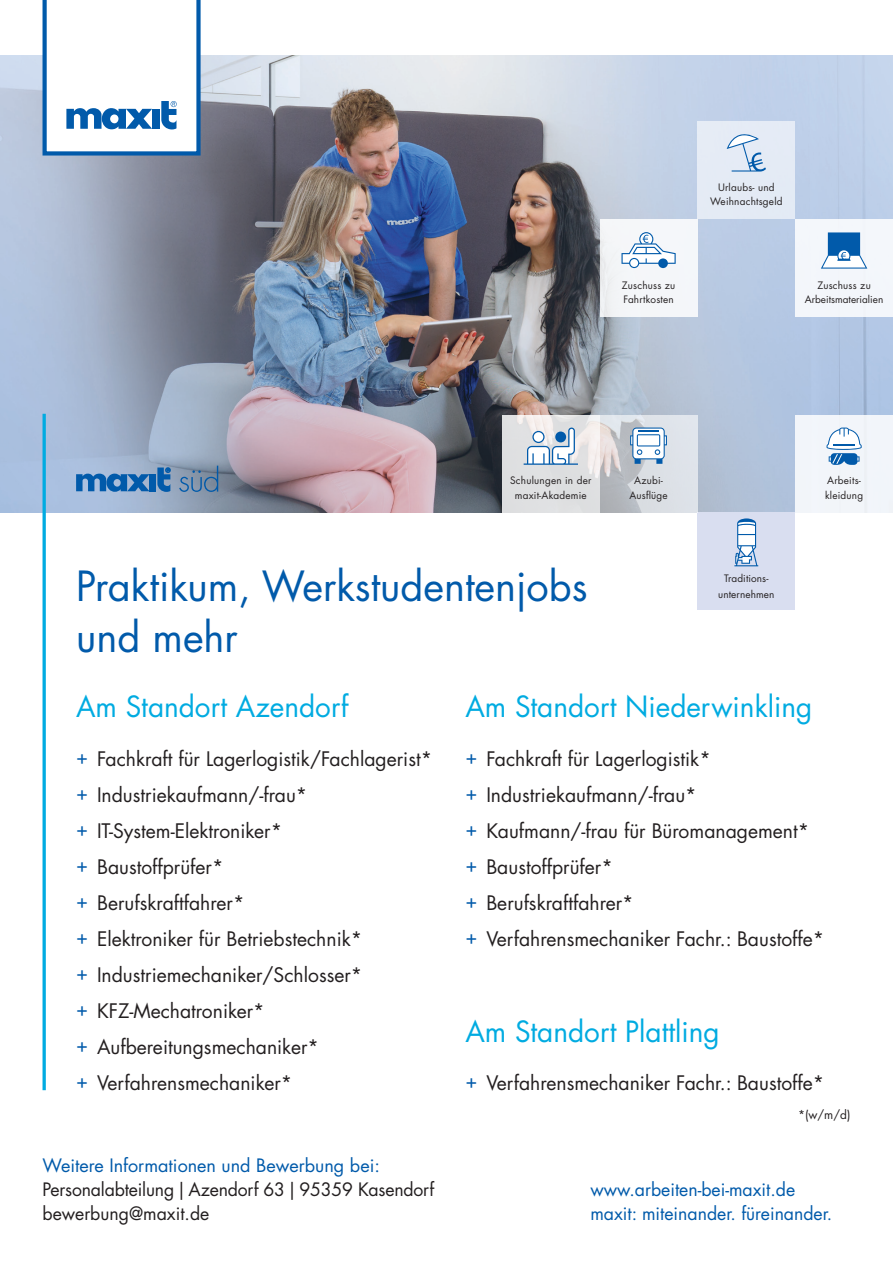
<style>
.page{position:relative;width:893px;height:1263px;background:#fff}
.page>*{position:absolute;margin:0;border:0;box-sizing:border-box;transform-origin:0 0}
.t1{font:40.5px/51px "Futura LT Pro";color:#015aaa}
.t2{font:28.5px "Futura LT Pro";color:#00abe1}
.t3{font:19.5px/36px "Futura LT Pro";color:#231f20}
.t4{font:18px/24px "Futura LT Pro";color:#015aaa}
.t5{font:18px/24px "Futura LT Pro";letter-spacing:-.01em;color:#231f20}
.t6{font:12px "Futura LT Pro";color:#231f20}
.t7{font:10.05px/14.5px "Futura LT Pro";letter-spacing:.02em;color:#231f20;text-align:center}
.t8{font:10.05px/14.5px "Futura LT Pro";color:#231f20;text-align:center}
.s1{color:#015aaa}
</style>
<div class="page">
<img style="left:0;top:56px;width:893px;height:456px">
<svg style="left:43px;top:0;width:158px;height:156px"></svg>
<hr style="left:43px;top:414px;width:3px;height:676px;background:#00abe1">
<svg style="left:179px;top:466px;width:39px;height:26px"></svg>
<svg style="left:157px;top:467px;width:14px;height:25px"></svg>
<div style="left:150px;top:474px;width:6px;height:17px;background:#015aaa"></div>
<svg style="left:76px;top:473px;width:74px;height:19px"></svg>
<div style="left:697px;top:512px;width:98px;height:98px;background:#d9def0"></div>
<svg style="left:734px;top:518px;width:24px;height:48px"></svg>
<div style="left:697px;top:121px;width:98px;height:98px;background:#e4ebf5"></div>
<svg style="left:727px;top:134px;width:39px;height:38px"></svg>
<div style="left:600px;top:219px;width:97px;height:98px;background:#f4f6f9"></div>
<svg style="left:621px;top:232px;width:55px;height:36px"></svg>
<div style="left:795px;top:219px;width:98px;height:98px;background:#f3f6fb"></div>
<svg style="left:821px;top:232px;width:46px;height:37px"></svg>
<div style="left:795px;top:415px;width:98px;height:97px;background:#f2f5fa"></div>
<svg style="left:826px;top:428px;width:36px;height:37px"></svg>
<svg style="left:502px;top:415px;width:98px;height:97px;background:#e2e2e2"></svg>
<svg style="left:524px;top:428px;width:54px;height:37px"></svg>
<svg style="left:600px;top:415px;width:97px;height:97px;background:#d2d5da"></svg>
<svg style="left:630px;top:427px;width:37px;height:37px"></svg>
<p class="t7" style="left:710px;top:180px;width:74px">Urlaubs- und<br>Weihnachtsgeld</p>
<p class="t7" style="left:622px;top:277px;width:55px;text-align:left">Zuschuss zu<br>Fahrtkosten</p>
<p class="t8" style="left:805px;top:277px;width:80px">Zuschuss zu<br>Arbeitsmaterialien</p>
<p class="t7" style="left:510px;top:473px;width:83px">Schulungen in der maxit-Akademie</p>
<p class="t7" style="left:629px;top:473px;width:40px">Azubi-<br>Ausflüge</p>
<h1 class="t1" style="left:76px;top:560px;width:513px">Praktikum, Werkstudentenjobs und mehr</h1>
<p class="t7" style="left:718px;top:571px;width:58px;line-height:15.3px">Traditions&shy;unternehmen</p>
<p class="t7" style="left:825px;top:473px;width:40px;text-align:left">Arbeits&shy;kleidung</p>
<h2 class="t2" style="left:76px;top:687px;width:274px">Am Standort Azendorf</h2>
<p class="t3" style="left:76px;top:741px;width:358px"><span class="s1">+</span> Fachkraft für Lagerlogistik/Fachlagerist* <span class="s1">+</span> Industriekaufmann/-frau*<br><span class="s1">+</span> IT-System-Elektroniker*<br><span class="s1">+</span> Baustoffprüfer*<br><span class="s1">+</span> Berufskraftfahrer*<br><span class="s1">+</span> Elektroniker für Betriebstechnik*<br><span class="s1">+</span> Industriemechaniker/Schlosser*<br><span class="s1">+</span> KFZ-Mechatroniker*<br><span class="s1">+</span> Aufbereitungsmechaniker*<br><span class="s1">+</span> Verfahrensmechaniker*</p>
<h2 class="t2" style="left:465px;top:687px;width:349px">Am Standort Niederwinkling</h2>
<p class="t3" style="left:465px;top:741px;width:360px"><span class="s1">+</span> Fachkraft für Lagerlogistik*<br><span class="s1">+</span> Industriekaufmann/-frau*<br><span class="s1">+</span> Kaufmann/-frau für Büromanagement* <span class="s1">+</span> Baustoffprüfer*<br><span class="s1">+</span> Berufskraftfahrer*<br><span class="s1">+</span> Verfahrensmechaniker Fachr.: Baustoffe*</p>
<h2 class="t2" style="left:465px;top:1012px;width:256px">Am Standort Plattling</h2>
<p class="t3" style="left:465px;top:1065px;width:360px"><span class="s1">+</span> Verfahrensmechaniker Fachr.: Baustoffe*</p>
<p class="t6" style="left:798px;top:1107px;width:54px">*(w/m/d)</p>
<p class="t4" style="left:43px;top:1153px;width:339px">Weitere Informationen und Bewerbung bei:</p>
<p class="t5" style="left:43px;top:1177px;width:393px">Personalabteilung|Azendorf 63|95359 Kasendorf bewerbung@maxit.de</p>
<p class="t4" style="left:590px;top:1177px;width:243px">www.arbeiten-bei-maxit.de maxit: miteinander. füreinander.</p>
</div>
